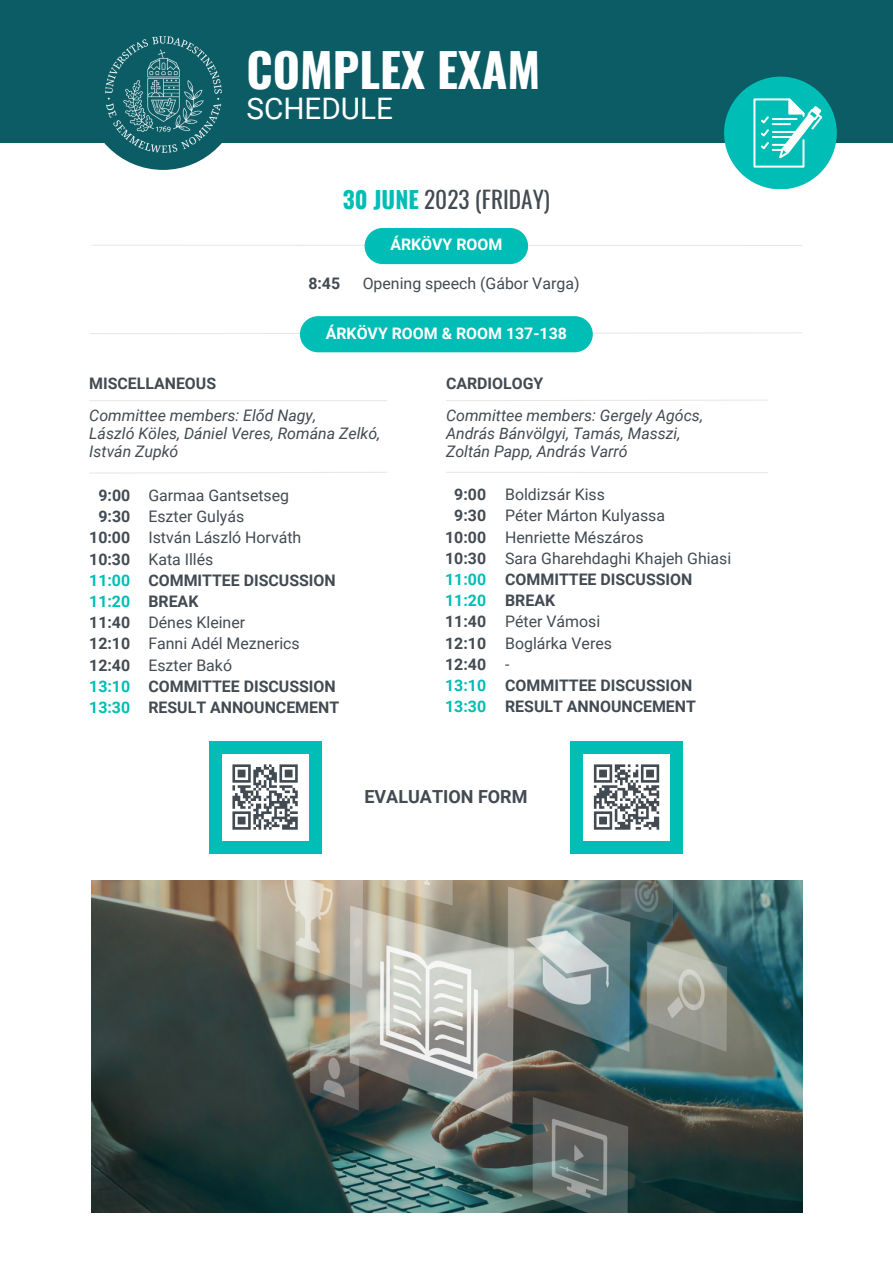
<style>
.page{position:relative;width:893px;height:1264px;background:#fff}
.page>*{position:absolute;margin:0;border:0;box-sizing:border-box;transform-origin:0 0}
.t1{font:700 46.65px "Oswald";color:#fff}
.t2{font:29.7px "Roboto";color:#fff}
.t3{font:23.25px "Oswald";color:#424a52}
.t4{font:700 18px "Roboto";color:#424a52}
.t5{font:15.9px "Roboto";color:#424a52}
.t6{font:700 15.9px "Roboto";color:#424a52}
.t7{font:italic 15.9px/18px "Roboto";color:#424a52}
.t8{font:700 15.9px "Roboto";color:#00bdb5}
.t9{font:700 15.9px "Roboto";color:#fff}
.s1{font-weight:700;color:#00bdb5}
</style>
<div class="page">
<div style="left:0;top:0;width:892px;height:142px;background:#0c5c65"></div>
<div style="left:85px;top:15px;width:156px;height:155px;background:#0c5c65;border-radius:50%"></div>
<img style="left:96px;top:36px;width:134px;height:126px">
<div style="left:724px;top:77px;width:112px;height:112px;background:#00bdb5;border-radius:50%"></div>
<svg style="left:753px;top:98px;width:69px;height:69px"></svg>
<hr style="left:89px;top:400px;width:298px;height:1px;background:#000">
<svg style="left:89px;top:472px;width:298px;height:2px"></svg>
<svg style="left:446px;top:400px;width:322px;height:1px"></svg>
<hr style="left:446px;top:471px;width:321px;height:2px;background:#000">
<hr style="left:91px;top:245px;width:711px;height:1px;background:#000">
<div style="left:364px;top:228px;width:164px;height:36px;background:#00bdb5;border-radius:18px"></div>
<img style="left:91px;top:880px;width:711px;height:332px">
<svg style="left:90px;top:332px;width:712px;height:3px"></svg>
<div style="left:300px;top:316px;width:292px;height:36px;background:#00bdb5;border-radius:18px"></div>
<div style="left:209px;top:741px;width:112px;height:112px;background:#00bdb5"></div>
<div style="left:222px;top:754px;width:86px;height:86px;background:#fff"></div>
<svg style="left:232px;top:764px;width:66px;height:65px"></svg>
<div style="left:570px;top:741px;width:112px;height:112px;background:#00bdb5"></div>
<div style="left:583px;top:754px;width:86px;height:86px;background:#fff"></div>
<svg style="left:594px;top:764px;width:65px;height:65px"></svg>
<p class="t1" style="left:246px;top:33px;width:295px">COMPLEX EXAM</p>
<p class="t2" style="left:246px;top:91px;width:148px">SCHEDULE</p>
<p class="t3" style="left:342px;top:181px;width:209px"><span class="s1">30 JUNE</span> 2023 (FRIDAY)</p>
<p class="t9" style="left:390px;top:236px;width:113px">ÁRKÖVY ROOM</p>
<p class="t6" style="left:89px;top:374px;width:128px">MISCELLANEOUS</p>
<p class="t6" style="left:308px;top:274px;width:33px">8:45</p>
<p class="t5" style="left:362px;top:274px;width:218px">Opening speech (Gábor Varga)</p>
<p class="t9" style="left:326px;top:324px;width:243px">ÁRKÖVY ROOM &amp; ROOM 137-138</p>
<p class="t6" style="left:446px;top:374px;width:99px">CARDIOLOGY</p>
<p class="t7" style="left:89px;top:407px;width:228px">Committee members: Előd Nagy,</p>
<p class="t7" style="left:89px;top:425px;width:292px">László Köles, Dániel Veres, Romána Zelkó,<br>István Zupkó</p>
<p class="t6" style="left:98px;top:486px;width:33px">9:00</p>
<p class="t6" style="left:98px;top:507px;width:33px">9:30</p>
<p class="t6" style="left:89px;top:528px;width:42px">10:00</p>
<p class="t6" style="left:89px;top:550px;width:42px">10:30</p>
<p class="t8" style="left:89px;top:571px;width:42px">11:00</p>
<p class="t8" style="left:89px;top:592px;width:42px">11:20</p>
<p class="t6" style="left:89px;top:613px;width:42px">11:40</p>
<p class="t6" style="left:89px;top:634px;width:42px">12:10</p>
<p class="t6" style="left:89px;top:656px;width:42px">12:40</p>
<p class="t8" style="left:89px;top:677px;width:42px">13:10</p>
<p class="t8" style="left:89px;top:698px;width:42px">13:30</p>
<p class="t5" style="left:148px;top:486px;width:142px">Garmaa Gantsetseg</p>
<p class="t5" style="left:148px;top:507px;width:97px">Eszter Gulyás</p>
<p class="t5" style="left:148px;top:528px;width:154px">István László Horváth</p>
<p class="t5" style="left:148px;top:550px;width:66px">Kata Illés</p>
<p class="t6" style="left:148px;top:571px;width:189px">COMMITTEE DISCUSSION</p>
<p class="t6" style="left:148px;top:592px;width:51px">BREAK</p>
<p class="t5" style="left:148px;top:613px;width:98px">Dénes Kleiner</p>
<p class="t5" style="left:148px;top:634px;width:153px">Fanni Adél Meznerics</p>
<p class="t5" style="left:148px;top:656px;width:85px">Eszter Bakó</p>
<p class="t6" style="left:148px;top:677px;width:189px">COMMITTEE DISCUSSION</p>
<p class="t6" style="left:148px;top:698px;width:192px">RESULT ANNOUNCEMENT</p>
<p class="t7" style="left:446px;top:407px;width:258px">Committee members: Gergely Agócs,</p>
<p class="t7" style="left:446px;top:425px;width:236px">András Bánvölgyi, Tamás, Masszi,</p>
<p class="t7" style="left:446px;top:443px;width:183px">Zoltán Papp, András Varró</p>
<p class="t6" style="left:454px;top:485px;width:33px">9:00</p>
<p class="t6" style="left:454px;top:506px;width:33px">9:30</p>
<p class="t6" style="left:445px;top:528px;width:42px">10:00</p>
<p class="t6" style="left:445px;top:549px;width:42px">10:30</p>
<p class="t8" style="left:445px;top:570px;width:42px">11:00</p>
<p class="t8" style="left:445px;top:591px;width:42px">11:20</p>
<p class="t6" style="left:445px;top:612px;width:42px">11:40</p>
<p class="t6" style="left:445px;top:634px;width:42px">12:10</p>
<p class="t6" style="left:445px;top:655px;width:42px">12:40</p>
<p class="t8" style="left:445px;top:676px;width:42px">13:10</p>
<p class="t8" style="left:445px;top:697px;width:42px">13:30</p>
<p class="t5" style="left:505px;top:485px;width:101px">Boldizsár Kiss</p>
<p class="t5" style="left:505px;top:506px;width:161px">Péter Márton Kulyassa</p>
<p class="t5" style="left:505px;top:528px;width:140px">Henriette Mészáros</p>
<p class="t5" style="left:505px;top:549px;width:228px">Sara Gharehdaghi Khajeh Ghiasi</p>
<p class="t6" style="left:505px;top:570px;width:189px">COMMITTEE DISCUSSION</p>
<p class="t6" style="left:505px;top:591px;width:51px">BREAK</p>
<p class="t5" style="left:505px;top:612px;width:97px">Péter Vámosi</p>
<p class="t5" style="left:505px;top:634px;width:108px">Boglárka Veres</p>
<p class="t5" style="left:505px;top:655px;width:6px">-</p>
<p class="t6" style="left:505px;top:676px;width:189px">COMMITTEE DISCUSSION</p>
<p class="t6" style="left:505px;top:697px;width:192px">RESULT ANNOUNCEMENT</p>
<p class="t4" style="left:364px;top:786px;width:164px">EVALUATION FORM</p>
</div>
